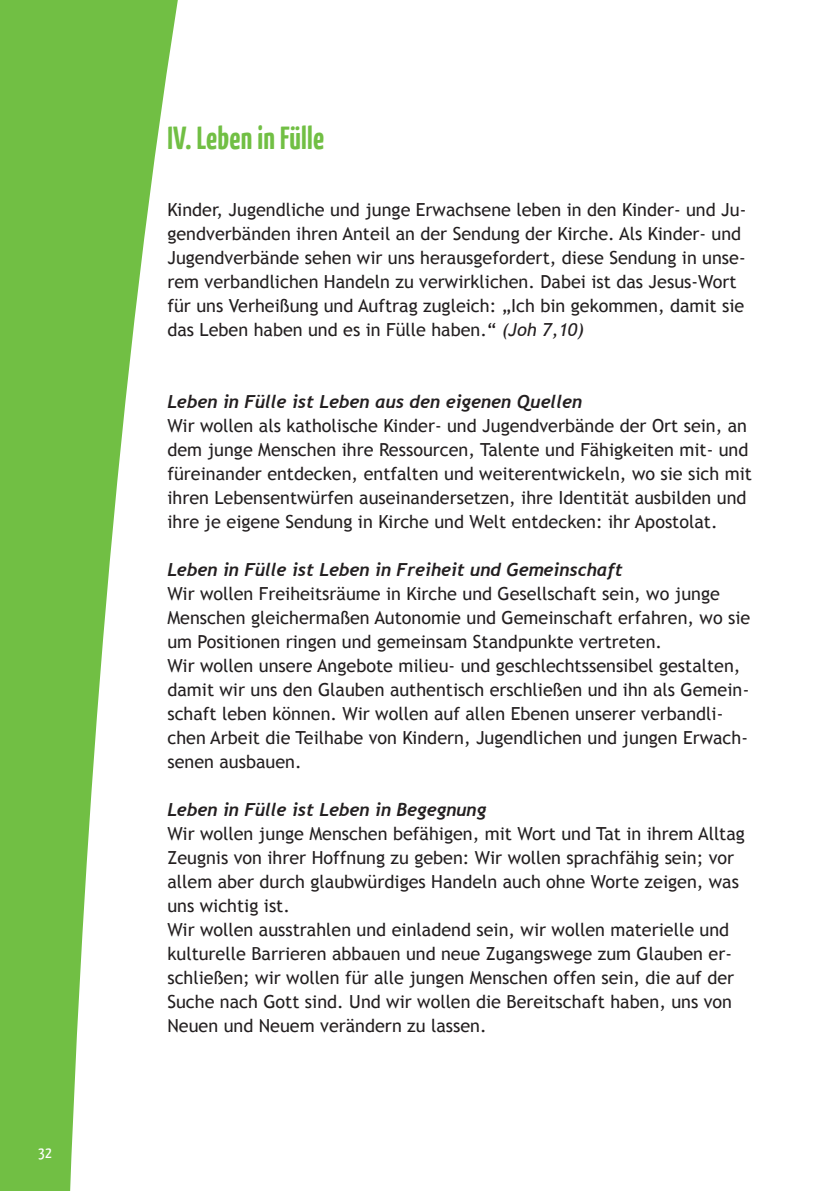
<style>
.page{position:relative;width:840px;height:1191px;background:#fff}
.page>*{position:absolute;margin:0;border:0;box-sizing:border-box;transform-origin:0 0}
.t1{font:700 32px "BDKJ";color:#71bf44}
.t2{font:18px/24px "Trebuchet MS";color:#231f20}
.t3{font:italic 700 18px "Trebuchet";color:#231f20}
.t4{font:16px "BDKJ";color:#fff}
.s1{font-style:italic}
</style>
<div class="page">
<svg style="left:0;top:0;width:178px;height:1191px;fill:#71bf44"></svg>
<p class="t4" style="left:38px;top:1141px;width:15px">32</p>
<h1 class="t1" style="left:167px;top:117px;width:159px">IV. Leben in Fülle</h1>
<p class="t2" style="left:167px;top:198px;width:580px">Kinder, Jugendliche und junge Erwachsene leben in den Kinder- und Ju&shy;gendverbänden ihren Anteil an der Sendung der Kirche. Als Kinder- und Jugendverbände sehen wir uns herausgefordert, diese Sendung in unse&shy;rem verbandlichen Handeln zu verwirklichen. Dabei ist das Jesus-Wort für uns Verheißung und Auftrag zugleich: „Ich bin gekommen, damit sie das Leben haben und es in Fülle haben.“ <span class="s1">(Joh 7,10)</span></p>
<p class="t3" style="left:167px;top:391px;width:416px">Leben in Fülle ist Leben aus den eigenen Quellen</p>
<p class="t2" style="left:167px;top:414px;width:585px">Wir wollen als katholische Kinder- und Jugendverbände der Ort sein, an dem junge Menschen ihre Ressourcen, Talente und Fähigkeiten mit- und füreinander entdecken, entfalten und weiterentwickeln, wo sie sich mit ihren Lebensentwürfen auseinandersetzen, ihre Identität ausbilden und ihre je eigene Sendung in Kirche und Welt entdecken: ihr Apostolat.</p>
<p class="t3" style="left:167px;top:559px;width:456px">Leben in Fülle ist Leben in Freiheit und Gemeinschaft</p>
<p class="t2" style="left:167px;top:582px;width:584px">Wir wollen Freiheitsräume in Kirche und Gesellschaft sein, wo junge Menschen gleichermaßen Autonomie und Gemeinschaft erfahren, wo sie um Positionen ringen und gemeinsam Standpunkte vertreten.<br>Wir wollen unsere Angebote milieu- und geschlechtssensibel gestalten, damit wir uns den Glauben authentisch erschließen und ihn als Gemein&shy;schaft leben können. Wir wollen auf allen Ebenen unserer verbandli&shy;chen Arbeit die Teilhabe von Kindern, Jugendlichen und jungen Erwach&shy;senen ausbauen.</p>
<p class="t3" style="left:167px;top:799px;width:320px">Leben in Fülle ist Leben in Begegnung</p>
<p class="t2" style="left:167px;top:822px;width:578px">Wir wollen junge Menschen befähigen, mit Wort und Tat in ihrem Alltag Zeugnis von ihrer Hoffnung zu geben: Wir wollen sprachfähig sein; vor allem aber durch glaubwürdiges Handeln auch ohne Worte zeigen, was uns wichtig ist.<br>Wir wollen ausstrahlen und einladend sein, wir wollen materielle und kulturelle Barrieren abbauen und neue Zugangswege zum Glauben er&shy;schließen; wir wollen für alle jungen Menschen offen sein, die auf der Suche nach Gott sind. Und wir wollen die Bereitschaft haben, uns von Neuen und Neuem verändern zu lassen.</p>
</div>
